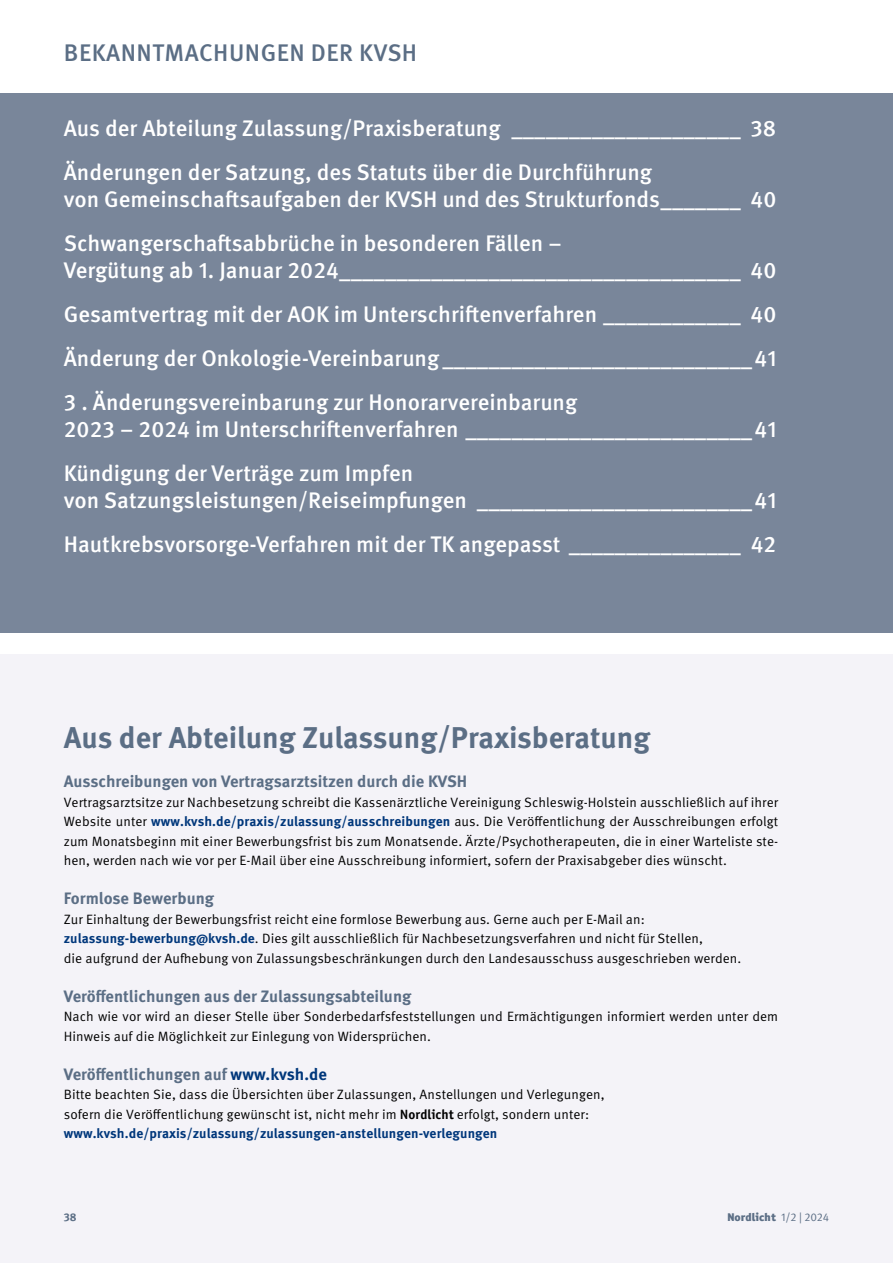
<style>
.page{position:relative;width:893px;height:1263px;background:#fff}
.page>*{position:absolute;margin:0;border:0;box-sizing:border-box;transform-origin:0 0}
.H1_Zulassung{font:700 30px "Meta OT";color:#5b6e85}
.Rubrik_Bekanntmachun{font:500 24px "Meta OT";letter-spacing:.02em;color:#5b6e85}
.INH_Bekanntmachungen{font:500 22.5px/27px "Meta OT";color:#fff}
.H2_Zulassung{font:700 16.5px "Meta OT";color:#5b6e85}
.New_copy{font:13.5px/19.5px "Meta OT";letter-spacing:.005em;color:#000}
.t1{font:11.25px "Officina Sans Black ITC";letter-spacing:.005em;color:#5b6e85}
.t2{font:700 11.25px "Meta OT";color:#5b6e85}
.s1{font-weight:700;color:#00377b}
.s2{color:#00377b}
.s3{font-family:"Officina Sans Bold ITC"}
.s4{font-family:"Meta OT"}
</style>
<div class="page">
<div style="left:0;top:94px;width:893px;height:538px;background:#79869a"></div>
<div style="left:0;top:655px;width:893px;height:608px;background:#f4f3f8"></div>
<p class="Rubrik_Bekanntmachun" style="left:64px;top:38px;width:355px">BEKANNTMACHUNGEN DER KVSH</p>
<p class="INH_Bekanntmachungen" style="left:64px;top:115px;width:714px">Aus der Abteilung Zulassung/Praxisberatung ____________________ 38</p>
<p class="INH_Bekanntmachungen" style="left:64px;top:159px;width:714px">Änderungen der Satzung, des Statuts über die Durchführung<br>von Gemeinschaftsaufgaben der KVSH und des Strukturfonds_______ 40</p>
<p class="INH_Bekanntmachungen" style="left:64px;top:230px;width:714px">Schwangerschaftsabbrüche in besonderen Fällen –<br>Vergütung ab 1. Januar 2024___________________________________ 40</p>
<p class="INH_Bekanntmachungen" style="left:64px;top:301px;width:714px">Gesamtvertrag mit der AOK im Unterschriftenverfahren ____________ 40</p>
<p class="INH_Bekanntmachungen" style="left:64px;top:345px;width:714px">Änderung der Onkologie-Vereinbarung___________________________41</p>
<p class="INH_Bekanntmachungen" style="left:64px;top:389px;width:714px">3 . Änderungsvereinbarung zur Honorarvereinbarung<br>2023 – 2024 im Unterschriftenverfahren _________________________41</p>
<p class="INH_Bekanntmachungen" style="left:64px;top:460px;width:714px">Kündigung der Verträge zum Impfen<br>von Satzungsleistungen/Reiseimpfungen ________________________41</p>
<p class="INH_Bekanntmachungen" style="left:64px;top:531px;width:714px">Hautkrebsvorsorge-Verfahren mit der TK angepasst _______________ 42</p>
<p class="H1_Zulassung" style="left:64px;top:719px;width:588px">Aus der Abteilung Zulassung/Praxisberatung</p>
<p class="H2_Zulassung" style="left:64px;top:771px;width:405px">Ausschreibungen von Vertragsarztsitzen durch die KVSH</p>
<p class="New_copy" style="left:64px;top:792px;width:716px;text-align:justify">Vertragsarztsitze zur Nachbesetzung schreibt die Kassenärztliche Vereinigung Schleswig-Holstein ausschließlich auf ihrer Website unter <span class="s1">www.kvsh.de/praxis/zulassung/ausschreibungen</span> aus. Die Veröffentlichung der Ausschreibungen erfolgt zum Monatsbeginn mit einer Bewerbungsfrist bis zum Monatsende. Ärzte/Psychotherapeuten, die in einer Warteliste ste&shy;hen, werden nach wie vor per E-Mail über eine Ausschreibung informiert, sofern der Praxisabgeber dies wünscht.</p>
<p class="H2_Zulassung" style="left:64px;top:888px;width:152px">Formlose Bewerbung</p>
<p class="New_copy" style="left:64px;top:909px;width:583px">Zur Einhaltung der Bewerbungsfrist reicht eine formlose Bewerbung aus. Gerne auch per E-Mail an:</p>
<p class="New_copy" style="left:64px;top:929px;width:641px"><span class="s1">zulassung-bewerbung@kvsh.de</span>. Dies gilt ausschließlich für Nachbesetzungsverfahren und nicht für Stellen,</p>
<p class="New_copy" style="left:64px;top:948px;width:679px">die aufgrund der Aufhebung von Zulassungsbeschränkungen durch den Landesausschuss ausgeschrieben werden.</p>
<p class="H2_Zulassung" style="left:64px;top:985px;width:349px">Veröffentlichungen aus der Zulassungsabteilung</p>
<p class="New_copy" style="left:64px;top:1007px;width:716px">Nach wie vor wird an dieser Stelle über Sonderbedarfsfeststellungen und Ermächtigungen informiert werden unter dem<br>Hinweis auf die Möglichkeit zur Einlegung von Widersprüchen.</p>
<p class="H2_Zulassung" style="left:64px;top:1063px;width:265px">Veröffentlichungen auf <span class="s2">www.kvsh.de</span></p>
<p class="New_copy" style="left:64px;top:1085px;width:542px">Bitte beachten Sie, dass die Übersichten über Zulassungen, Anstellungen und Verlegungen, sofern die Veröffentlichung gewünscht ist, nicht mehr im <span class="s3">Nordlicht</span> erfolgt, sondern unter: <span class="s1">www.kvsh.de/praxis/zulassung/zulassungen-anstellungen-verlegungen</span></p>
<p class="t2" style="left:64px;top:1209px;width:14px">38</p>
<p class="t1" style="left:727px;top:1209px;width:103px">Nordlicht <span class="s4">1/2 | 2024</span></p>
</div>
